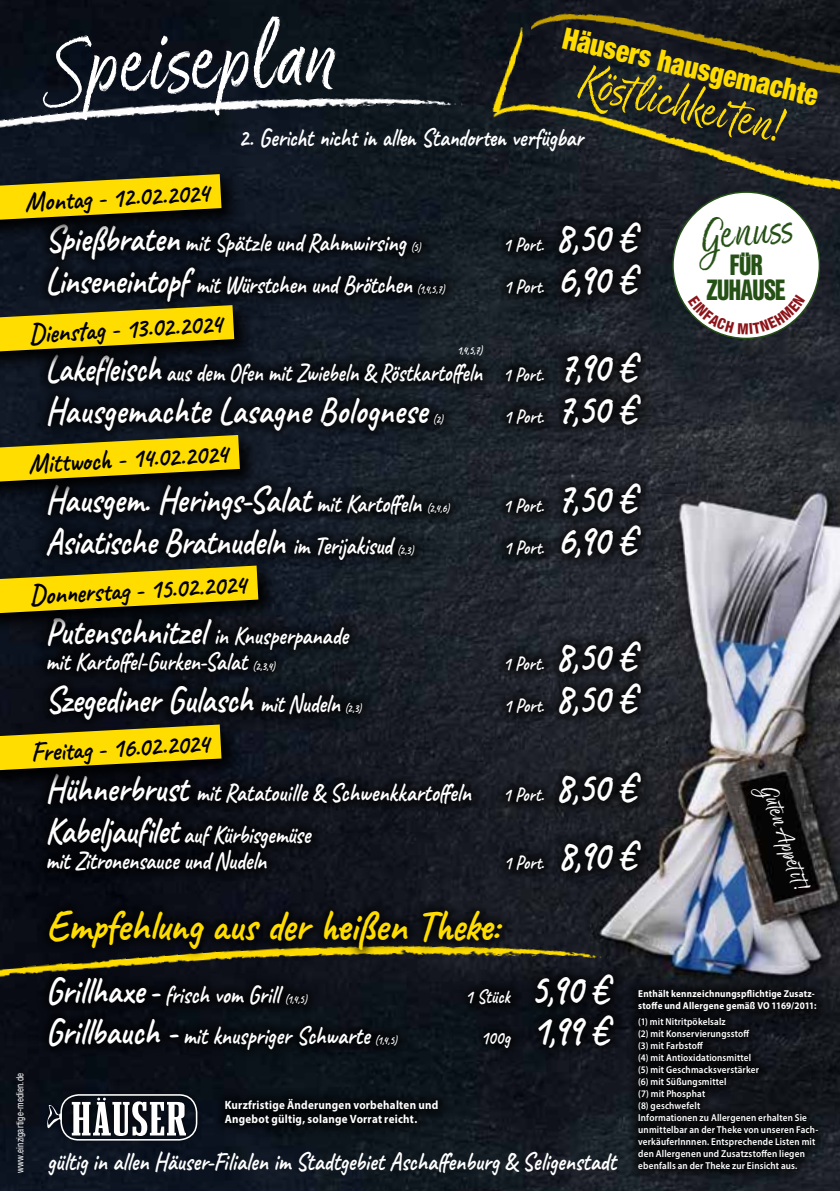
<style>
.page{position:relative;width:840px;height:1191px;background:#fff}
.page>*{position:absolute;margin:0;border:0;box-sizing:border-box;transform-origin:0 0}
.t1{font:101.6px "Good Karma";color:#fff;scale:.9 1}
.t2{font:54px "Good Karma";color:#fd0;scale:.9 1}
.t3{font:49.6px "Good Karma";color:#255116;scale:.92 1}
.t4{font:700 44px "Caveat";letter-spacing:-.015em;color:#fd0;scale:.92 1}
.t5{font:700 44px "Caveat";color:#fff;scale:.85 1}
.t6{font:700 38px "Caveat";color:#fff;scale:.85 1}
.t7{font:30.6px/25.4px "Sans Cd Poster Black";color:#255116;text-align:center;scale:.92 1}
.t8{font:900 condensed 30px "Helvetica Neue";color:#fd0;scale:.9 1}
.t9{font:700 28px "Caveat";color:#000;scale:.92 1}
.t10{font:700 26px/26px "Caveat";color:#fff;scale:.85 1}
.t11{font:700 26px "Caveat";color:#fff;scale:.81 1}
.t12{font:26px "Good Karma";color:#fff;scale:.92 1}
.t13{font:700 20px "Caveat";color:#fff;scale:.85 1}
.t14{font:700 12px/14px "Myriad Pro";letter-spacing:.02em;color:#fff;scale:.92 1}
.t15{font:700 12px "Caveat";color:#fff;scale:.85 1}
.t16{font:600 10px/12px "Myriad Pro";letter-spacing:.02em;color:#fff;scale:.92 1}
.t17{font:700 10px/12px "Myriad Pro";letter-spacing:.02em;color:#fff;scale:.92 1}
.t18{font:condensed 10px "Helvetica Neue";letter-spacing:.015em;color:#fff;scale:.9 1}
.s1{font-family:"S Von Good Karma"}
.s2{font-size:38px}
.s3{font-size:12px}
.s4{font-size:44px}
.s5{font-size:20px}
.s6{font-size:26px}
</style>
<div class="page">
<img style="left:0;top:0;width:839px;height:1191px">
<div style="left:212px;top:1085px;width:238px;height:53px;background:#000;opacity:.75"></div>
<img style="left:0;top:76px;width:469px;height:76px">
<img style="left:465px;top:78px;width:374px;height:144px">
<img style="left:506px;top:0;width:333px;height:110px">
<img style="left:484px;top:25px;width:42px;height:89px">
<div style="left:625px;top:977px;width:204px;height:204px;background:#000;opacity:.75"></div>
<div style="left:43px;top:1089px;width:159px;height:56px;background:#000;opacity:.75"></div>
<div style="left:60px;top:1094px;width:137px;height:46px;border:2px solid #fff;border-radius:18px"></div>
<svg style="left:47px;top:1104px;width:14px;height:24px"></svg>
<svg style="left:72px;top:1097px;width:114px;height:39px"></svg>
<div style="left:672px;top:192px;width:146px;height:146px;background:#fff;border-radius:50%"></div>
<img style="left:0;top:929px;width:36px;height:64px">
<div style="left:34px;top:210px;width:619px;height:675px;background:#000;opacity:.75"></div>
<div style="left:36px;top:898px;width:589px;height:163px;background:#000;opacity:.75"></div>
<svg style="left:0;top:170px;width:241px;height:71px;background:#080d15"></svg>
<svg style="left:0;top:174px;width:221px;height:46px;background:#bea605"></svg>
<svg style="left:0;top:301px;width:254px;height:72px;background:#090e16"></svg>
<svg style="left:0;top:305px;width:234px;height:46px;background:#bfa705"></svg>
<svg style="left:0;top:431px;width:260px;height:72px;background:#090e16"></svg>
<svg style="left:0;top:435px;width:240px;height:46px;background:#bea705"></svg>
<svg style="left:0;top:562px;width:278px;height:73px;background:#090c13"></svg>
<svg style="left:0;top:565px;width:258px;height:48px;background:#b7a006"></svg>
<svg style="left:0;top:721px;width:241px;height:72px;background:#06080f"></svg>
<svg style="left:0;top:724px;width:221px;height:46px;background:#bea503"></svg>
<svg style="left:687px;top:307px;width:117px;height:27px"></svg>
<h1 class="t1" style="left:39px;top:6px;width:330px;rotate:-2deg"><span class="s1">S</span>peiseplan</h1>
<p class="t8" style="left:567px;top:19px;width:292px;rotate:13deg">Häusers hausgemachte</p>
<h2 class="t2" style="left:587px;top:50px;width:231px;rotate:13deg">Köstlichkeiten!</h2>
<p class="t10" style="left:238px;top:125px;width:406px">2. Gericht nicht in allen Standorten verfügbar</p>
<p class="t9" style="left:24px;top:184px;width:202px;rotate:-3deg">Montag - 12.02.2024</p>
<p class="t10" style="left:45px;top:229px;width:443px"><span class="s2">Spießbraten</span> mit Spätzle und Rahmwirsing <span class="s3">(5)</span></p>
<p class="t13" style="left:503px;top:231px;width:157px">1 Port. <span class="s4">8,50 €</span></p>
<h3 class="t3" style="left:696px;top:206px;width:103px;rotate:-5deg">Genuss</h3>
<p class="t7" style="left:706px;top:253px;width:87px">FÜR<br>ZUHAUSE</p>
<p class="t10" style="left:45px;top:271px;width:471px"><span class="s2">Linseneintopf</span> mit Würstchen und Brötchen <span class="s3">(1,4,5,7)</span></p>
<p class="t13" style="left:503px;top:273px;width:157px">1 Port. <span class="s4">6,90 €</span></p>
<p class="t9" style="left:28px;top:316px;width:211px;rotate:-3deg">Dienstag - 13.02.2024</p>
<p class="t15" style="left:457px;top:342px;width:31px">1,4,5,7)</p>
<p class="t11" style="left:45px;top:356px;width:729px"><span class="s2">Lakefleisch</span> aus dem Ofen mit Zwiebeln &amp; Röstkartoffeln <span class="s5">1 Port.</span> <span class="s4">7,90 €</span></p>
<h3 class="t6" style="left:45px;top:386px;width:450px">Hausgemachte Lasagne Bolognese</h3>
<p class="t13" style="left:503px;top:403px;width:157px">1 Port. <span class="s4">7,50 €</span></p>
<p class="t15" style="left:432px;top:411px;width:14px">(2)</p>
<p class="t9" style="left:28px;top:446px;width:218px;rotate:-3deg">Mittwoch - 14.02.2024</p>
<h3 class="t6" style="left:45px;top:475px;width:476px">Hausgem. Herings-Salat <span class="s6">mit Kartoffeln</span> <span class="s3">(2,4,6)</span></h3>
<p class="t13" style="left:503px;top:493px;width:157px">1 Port. <span class="s4">7,50 €</span></p>
<h3 class="t6" style="left:45px;top:517px;width:435px">Asiatische Bratnudeln <span class="s6">im Terijakisud</span> <span class="s3">(2,3)</span></h3>
<p class="t13" style="left:503px;top:535px;width:157px">1 Port. <span class="s4">6,90 €</span></p>
<p class="t9" style="left:29px;top:577px;width:237px;rotate:-3deg">Donnerstag - 15.02.2024</p>
<p class="t10" style="left:45px;top:622px;width:357px"><span class="s2">Putenschnitzel</span> in Knusperpanade mit Kartoffel-Gurken-Salat <span class="s3">(2,3,4)</span></p>
<p class="t13" style="left:503px;top:650px;width:157px">1 Port. <span class="s4">8,50 €</span></p>
<h3 class="t6" style="left:45px;top:675px;width:373px">Szegediner Gulasch <span class="s6">mit Nudeln</span> <span class="s3">(2,3)</span></h3>
<p class="t13" style="left:503px;top:692px;width:157px">1 Port. <span class="s4">8,50 €</span></p>
<p class="t9" style="left:30px;top:734px;width:196px;rotate:-3deg">Freitag - 16.02.2024</p>
<p class="t18" style="left:14px;top:1173px;width:113px;rotate:-90deg">www.einzigartige-medien.de</p>
<p class="t10" style="left:45px;top:771px;width:695px;line-height:42px"><span class="s2">Hühnerbrust</span> mit Ratatouille &amp; Schwenkkartoffeln <span class="s5">1 Port.</span> <span class="s4">8,50 €<br></span><span class="s2">Kabeljaufilet</span> auf Kürbisgemüse</p>
<p class="t10" style="left:45px;top:847px;width:261px">mit Zitronensauce und Nudeln</p>
<p class="t13" style="left:503px;top:849px;width:157px">1 Port. <span class="s4">8,90 €</span></p>
<h3 class="t4" style="left:45px;top:897px;width:494px">Empfehlung aus der heißen Theke:</h3>
<p class="t10" style="left:45px;top:981px;width:309px"><span class="s2">Grillhaxe -</span> frisch vom Grill <span class="s3">(1,4,5)</span></p>
<p class="t13" style="left:465px;top:983px;width:170px">1 Stück <span class="s4">5,90 €</span></p>
<p class="t10" style="left:45px;top:1022px;width:415px"><span class="s2">Grillbauch -</span> mit knuspriger Schwarte <span class="s3">(1,4,5)</span></p>
<h3 class="t5" style="left:480px;top:1001px;width:151px"><span class="s5">100g</span> 1,99 €</h3>
<p class="t12" style="left:783px;top:781px;width:119px;rotate:72deg">GutenAppetit!</p>
<p class="t17" style="left:638px;top:987px;width:195px">Enthält kennzeichnungspflichtige Zusatz&shy;stoffe und Allergene gemäß VO 1169/2011:</p>
<p class="t16" style="left:638px;top:1015px;width:197px">(1) mit Nitritpökelsalz<br>(2) mit Konservierungsstoff<br>(3) mit Farbstoff<br>(4) mit Antioxidationsmittel<br>(5) mit Geschmacksverstärker<br>(6) mit Süßungsmittel<br>(7) mit Phosphat<br>(8) geschwefelt<br>Informationen zu Allergenen erhalten Sie unmittelbar an der Theke von unseren Fach&shy;verkäuferInnnen. Entsprechende Listen mit den Allergenen und Zusatzstoffen liegen</p>
<p class="t14" style="left:225px;top:1097px;width:233px">Kurzfristige Änderungen vorbehalten und<br>Angebot gültig, solange Vorrat reicht.</p>
<p class="t10" style="left:47px;top:1148px;width:670px">gültig in allen Häuser-Filialen im Stadtgebiet Aschaffenburg &amp; Seligenstadt</p>
<p class="t16" style="left:638px;top:1159px;width:174px">ebenfalls an der Theke zur Einsicht aus.</p>
</div>
